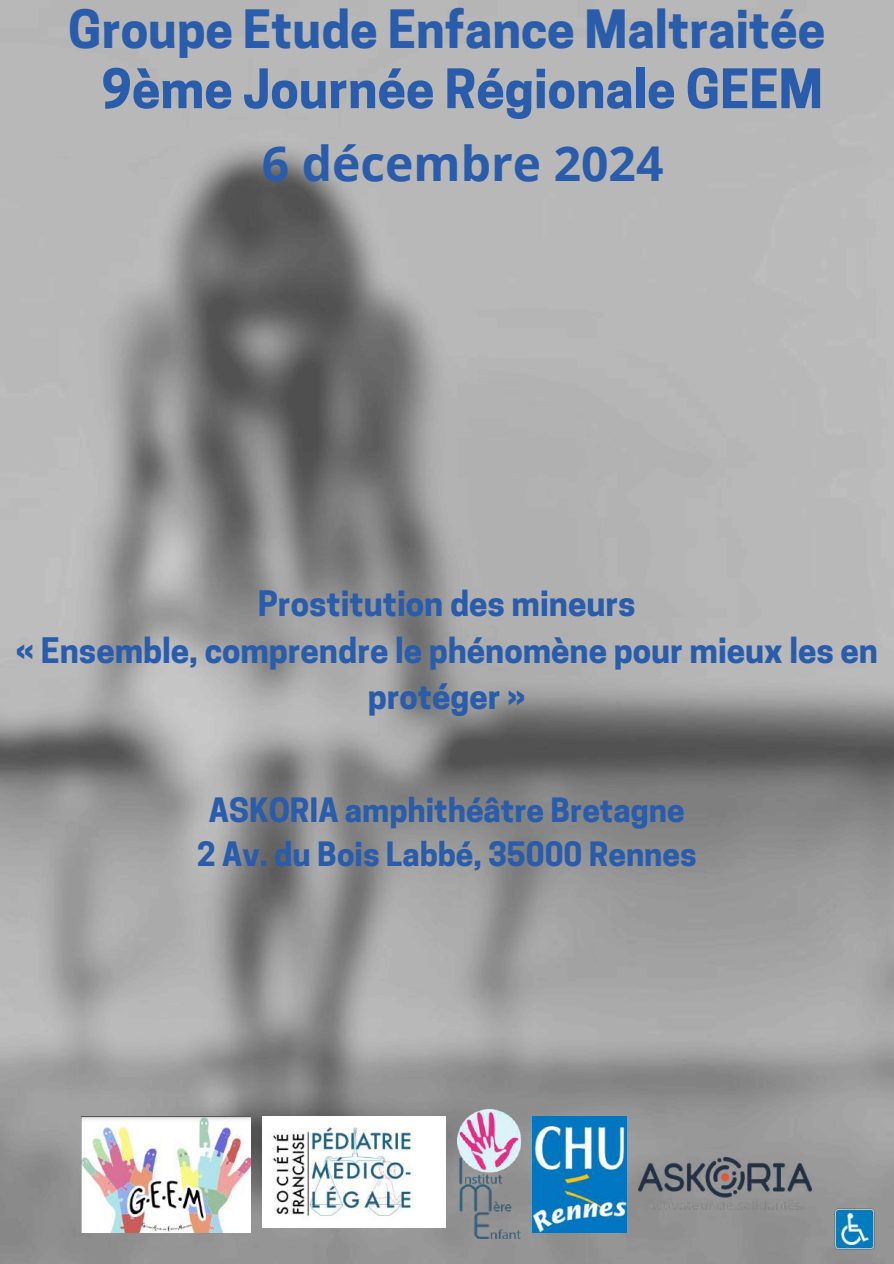
<style>
.page{position:relative;width:894px;height:1264px;background:#fff}
.page>*{position:absolute;margin:0;border:0;box-sizing:border-box;transform-origin:0 0}
.t1{font:700 51px "Cooper Hewitt";color:#295caa}
.t2{font:700 49.5px "Cooper Hewitt";color:#295caa}
.t3{font:700 48px "Open Sans";color:#295caa}
.t4{font:700 33px/46.2px "Cooper Hewitt";color:#295caa;text-align:center}
.t5{font:700 31.5px/43.8px "Cooper Hewitt";color:#295caa;text-align:center}
</style>
<div class="page">
<img style="left:0;top:0;width:893px;height:1263px">
<img style="left:457px;top:1109px;width:63px;height:129px">
<img style="left:263px;top:1116px;width:182px;height:111px">
<img style="left:532px;top:1116px;width:94px;height:115px">
<img style="left:638px;top:1157px;width:173px;height:52px">
<img style="left:82px;top:1116px;width:168px;height:115px">
<img style="left:832px;top:1207px;width:43px;height:43px">
<h2 class="t2" style="left:68px;top:11px;width:758px">Groupe Etude Enfance Maltraitée</h2>
<h1 class="t1" style="left:101px;top:70px;width:723px">9ème Journée Régionale GEEM</h1>
<h3 class="t3" style="left:262px;top:130px;width:403px">6 décembre 2024</h3>
<p class="t4" style="left:16px;top:585px;width:863px">Prostitution des mineurs<br>« Ensemble, comprendre le phénomène pour mieux les en protéger »</p>
<p class="t5" style="left:197px;top:792px;width:501px">ASKORIA amphithéâtre Bretagne<br>2 Av. du Bois Labbé, 35000 Rennes</p>
</div>
